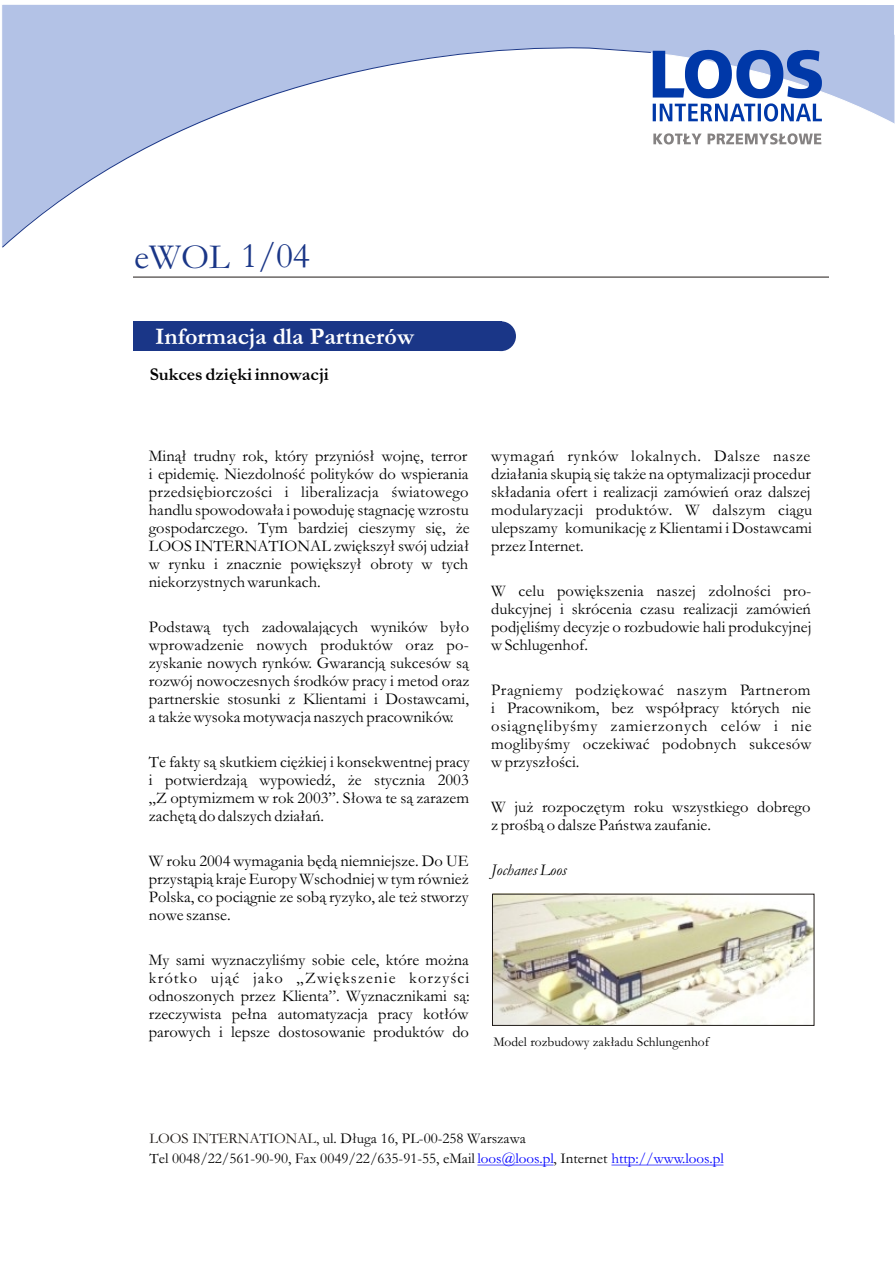
<style>
.page{position:relative;width:896px;height:1265px;background:#fff}
.page>*{position:absolute;margin:0;border:0;box-sizing:border-box;transform-origin:0 0}
.t1{font:36px "Garamond";color:#1a3687}
.t2{font:700 24px "Garamond";color:#fff}
.t3{font:700 18px "Garamond";color:#000}
.t4{font:16.5px/18px "Garamond";color:#000;text-align:justify}
.t5{font:italic 16.5px "Garamond";color:#000}
.t6{font:15px/20.5px "Garamond";color:#000}
.t7{font:13.5px "Garamond";color:#000}
.s1{color:#1f1a17}
.s2{color:#00f}
</style>
<div class="page">
<hr style="left:133px;top:277px;width:696px;height:1px;background:#1f1a17">
<svg style="left:2px;top:4px;width:893px;height:141px;background:#bcc9e9"></svg>
<svg style="left:2px;top:44px;width:649px;height:204px"></svg>
<hr style="left:477px;top:1164px;width:76px;height:1px;background:#00f">
<hr style="left:611px;top:1164px;width:112px;height:1px;background:#00f">
<div style="left:133px;top:321px;width:383px;height:30px;background:#1a3687"></div>
<div style="left:503px;top:336px;width:16px;height:17px;background:#fff"></div>
<div style="left:502px;top:318px;width:16px;height:17px;background:#fff"></div>
<div style="left:486px;top:321px;width:30px;height:30px;background:#1a3687;border-radius:50%"></div>
<img style="left:494px;top:896px;width:318px;height:127px">
<svg style="left:652px;top:50px;width:169px;height:72px"></svg>
<svg style="left:653px;top:133px;width:168px;height:11px"></svg>
<h1 class="t1" style="left:134px;top:243px;width:177px">eWOL 1/04</h1>
<h2 class="t2" style="left:155px;top:328px;width:260px">Informacja dla Partnerów</h2>
<p class="t3" style="left:150px;top:368px;width:180px">Sukces dziêki innowacji</p>
<p class="t4" style="left:149px;top:449px;width:322px;text-align:left">Min¹³ trudny rok, który przyniós³ wojnê, terror i epidemiê. Niezdolnoœæ polityków do wspierania przedsiêbiorczoœci i liberalizacja œwiatowego handlu spowodowa³a i powodujê stagnacjê wzrostu gospodarczego. Tym bardziej cieszymy siê, ¿e LOOS INTERNATIONAL zwiêkszy³ swój udzia³ w rynku i znacznie powiêkszy³ obroty w tych niekorzystnych warunkach.</p>
<p class="t4" style="left:149px;top:620px;width:322px">Podstaw¹ tych zadowalaj¹cych wyników by³o wprowadzenie nowych produktów oraz po&shy;zyskanie nowych rynków. Gwarancj¹ sukcesów s¹ rozwój nowoczesnych œrodków pracy i metod oraz partnerskie stosunki z Klientami i Dostawcami, a tak¿e wysoka motywacja naszych pracowników.</p>
<p class="t4" style="left:149px;top:755px;width:322px">Te fakty s¹ skutkiem ciê¿kiej i konsekwentnej pracy i potwierdzaj¹ wypowiedŸ, ¿e stycznia 2003 „Z optymizmem w rok 2003”. S³owa te s¹ zarazem zachêt¹ do dalszych dzia³añ.</p>
<p class="t4" style="left:149px;top:854px;width:321px">W roku 2004 wymagania bêd¹ niemniejsze. Do UE przyst¹pi¹ kraje Europy Wschodniej w tym równie¿ Polska, co poci¹gnie ze sob¹ ryzyko, ale te¿ stworzy nowe szanse.</p>
<p class="t4" style="left:149px;top:953px;width:322px">My sami wyznaczyliœmy sobie cele, które mo¿na krótko uj¹æ jako „Zwiêkszenie korzyœci odnoszonych przez Klienta”. Wyznacznikami s¹: rzeczywista pe³na automatyzacja pracy kot³ów parowych i lepsze dostosowanie produktów do</p>
<p class="t4" style="left:491px;top:449px;width:322px">wymagañ rynków lokalnych. Dalsze nasze dzia³ania skupi¹ siê tak¿e na optymalizacji procedur sk³adania ofert i realizacji zamówieñ oraz dalszej modularyzacji produktów. W dalszym ci¹gu ulepszamy komunikacjê z Klientami i Dostawcami przez Internet.</p>
<p class="t4" style="left:491px;top:584px;width:322px">W celu powiêkszenia naszej zdolnoœci pro&shy;dukcyjnej i skrócenia czasu realizacji zamówieñ podjêliœmy decyzje o rozbudowie hali produkcyjnej w Schlugenhof.</p>
<p class="t4" style="left:491px;top:683px;width:322px">Pragniemy podziêkowaæ naszym Partnerom i Pracownikom, bez wspó³pracy których nie osi¹gnêlibyœmy zamierzonych celów i nie moglibyœmy oczekiwaæ podobnych sukcesów w przysz³oœci.</p>
<p class="t4" style="left:491px;top:800px;width:321px">W ju¿ rozpoczêtym roku wszystkiego dobrego z proœb¹ o dalsze Pañstwa zaufanie.</p>
<p class="t5" style="left:491px;top:864px;width:77px">Jochanes Loos</p>
<p class="t7" style="left:493px;top:1037px;width:217px">Model rozbudowy zak³adu Schlungenhof</p>
<p class="t6" style="left:149px;top:1129px;width:576px"><span class="s1">LOOS INTERNATIONAL,</span> ul. D³uga 16, PL-00-258 Warszawa<br>Tel 0048/22/561-90-90, Fax 0049/22/635-91-55, eMail <span class="s2">loos@loos.pl</span>, Internet <span class="s2">http://www.loos.pl</span></p>
</div>
